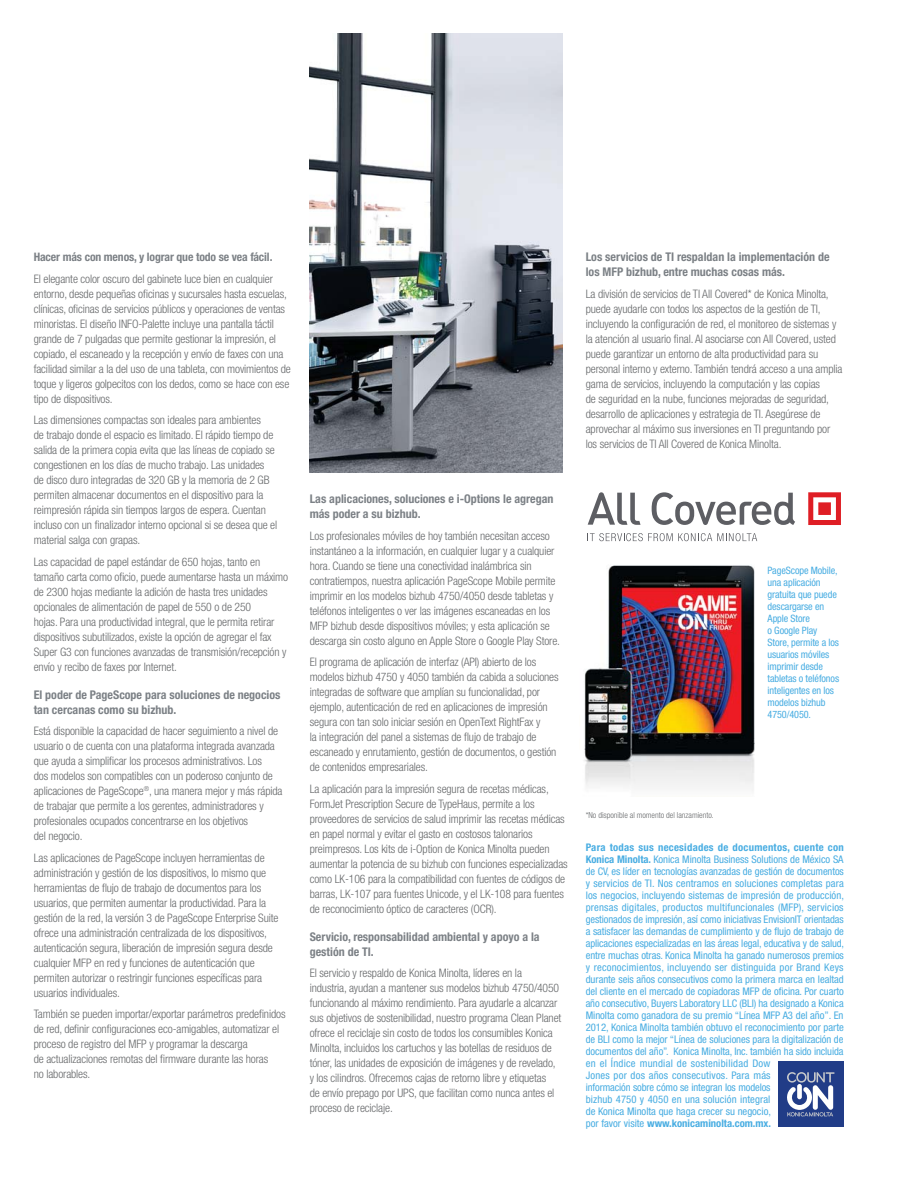
<style>
.page{position:relative;width:918px;height:1188px;background:#fff}
.page>*{position:absolute;margin:0;border:0;box-sizing:border-box;transform-origin:0 0}
.t1{font:700 condensed 12px/15px "Helvetica Neue LT Std";color:#7c8186}
.t2{font:300 condensed 11.7px/15px "Helvetica Neue LT Std";letter-spacing:-.01em;color:#67696b}
.t3{font:700 condensed 11.7px "Helvetica Neue LT Std";letter-spacing:-.01em;color:#7c8186}
.t4{font:condensed 10.5px/12px "Helvetica Neue LT Std";letter-spacing:-.005em;color:#48ade2}
.t5{font:condensed 10.2px/12px "Helvetica Neue LT Std";letter-spacing:-.01em;color:#48ade2}
.t6{font:300 condensed 8.25px "Helvetica Neue LT Std";color:#67696b}
.s1{font-weight:700}
</style>
<div class="page">
<img style="left:584px;top:565px;width:170px;height:226px">
<div style="left:778px;top:1061px;width:66px;height:66px;background:#213c87"></div>
<svg style="left:787px;top:1072px;width:48px;height:44px"></svg>
<img style="left:310px;top:34px;width:252px;height:439px">
<svg style="left:588px;top:492px;width:53px;height:33px"></svg>
<svg style="left:652px;top:492px;width:143px;height:33px"></svg>
<svg style="left:808px;top:492px;width:33px;height:33px"></svg>
<svg style="left:589px;top:533px;width:168px;height:8px"></svg>
<p class="t3" style="left:34px;top:253px;width:240px">Hacer más con menos, y lograr que todo se vea fácil.</p>
<p class="t2" style="left:34px;top:272px;width:259px">El elegante color oscuro del gabinete luce bien en cualquier entorno, desde pequeñas oficinas y sucursales hasta escuelas, clínicas, oficinas de servicios públicos y operaciones de ventas minoristas. El diseño INFO-Palette incluye una pantalla táctil grande de 7 pulgadas que permite gestionar la impresión, el copiado, el escaneado y la recepción y envío de faxes con una facilidad similar a la del uso de una tableta, con movimientos de toque y ligeros golpecitos con los dedos, como se hace con ese tipo de dispositivos.</p>
<p class="t2" style="left:34px;top:414px;width:245px">Las dimensiones compactas son ideales para ambientes<br>de trabajo donde el espacio es limitado. El rápido tiempo de salida de la primera copia evita que las líneas de copiado se congestionen en los días de mucho trabajo. Las unidades de disco duro integradas de 320 GB y la memoria de 2 GB permiten almacenar documentos en el dispositivo para la reimpresión rápida sin tiempos largos de espera. Cuentan incluso con un finalizador interno opcional si se desea que el material salga con grapas.</p>
<p class="t2" style="left:34px;top:555px;width:256px">Las capacidad de papel estándar de 650 hojas, tanto en tamaño carta como oficio, puede aumentarse hasta un máximo de 2300 hojas mediante la adición de hasta tres unidades opcionales de alimentación de papel de 550 o de 250<br>hojas. Para una productividad integral, que le permita retirar dispositivos subutilizados, existe la opción de agregar el fax Super G3 con funciones avanzadas de transmisión/recepción y envío y recibo de faxes por Internet.</p>
<p class="t1" style="left:34px;top:688px;width:248px">El poder de PageScope para soluciones de negocios tan cercanas como su bizhub.</p>
<p class="t2" style="left:34px;top:725px;width:250px">Está disponible la capacidad de hacer seguimiento a nivel de usuario o de cuenta con una plataforma integrada avanzada que ayuda a simplificar los procesos administrativos. Los<br>dos modelos son compatibles con un poderoso conjunto de aplicaciones de PageScope<sup>®</sup>, una manera mejor y más rápida de trabajar que permite a los gerentes, administradores y profesionales ocupados concentrarse en los objetivos<br>del negocio.</p>
<p class="t2" style="left:34px;top:851px;width:246px">Las aplicaciones de PageScope incluyen herramientas de administración y gestión de los dispositivos, lo mismo que herramientas de flujo de trabajo de documentos para los usuarios, que permiten aumentar la productividad. Para la gestión de la red, la versión 3 de PageScope Enterprise Suite ofrece una administración centralizada de los dispositivos, autenticación segura, liberación de impresión segura desde cualquier MFP en red y funciones de autenticación que permiten autorizar o restringir funciones específicas para usuarios individuales.</p>
<p class="t2" style="left:34px;top:1008px;width:253px">También se pueden importar/exportar parámetros predefinidos de red, definir configuraciones eco-amigables, automatizar el proceso de registro del MFP y programar la descarga<br>de actualizaciones remotas del firmware durante las horas<br>no laborables.</p>
<p class="t1" style="left:586px;top:251px;width:245px">Los servicios de TI respaldan la implementación de los MFP bizhub, entre muchas cosas más.</p>
<p class="t2" style="left:586px;top:287px;width:258px">La división de servicios de TI All Covered* de Konica Minolta, puede ayudarle con todos los aspectos de la gestión de TI, incluyendo la configuración de red, el monitoreo de sistemas y la atención al usuario final. Al asociarse con All Covered, usted puede garantizar un entorno de alta productividad para su personal interno y externo. También tendrá acceso a una amplia gama de servicios, incluyendo la computación y las copias<br>de seguridad en la nube, funciones mejoradas de seguridad, desarrollo de aplicaciones y estrategia de TI. Asegúrese de aprovechar al máximo sus inversiones en TI preguntando por los servicios de TI All Covered de Konica Minolta.</p>
<p class="t1" style="left:310px;top:492px;width:245px">Las aplicaciones, soluciones e i-Options le agregan más poder a su bizhub.</p>
<p class="t2" style="left:310px;top:529px;width:252px">Los profesionales móviles de hoy también necesitan acceso instantáneo a la información, en cualquier lugar y a cualquier hora. Cuando se tiene una conectividad inalámbrica sin contratiempos, nuestra aplicación PageScope Mobile permite imprimir en los modelos bizhub 4750/4050 desde tabletas y teléfonos inteligentes o ver las imágenes escaneadas en los MFP bizhub desde dispositivos móviles; y esta aplicación se descarga sin costo alguno en Apple Store o Google Play Store.</p>
<p class="t2" style="left:310px;top:655px;width:250px">El programa de aplicación de interfaz (API) abierto de los modelos bizhub 4750 y 4050 también da cabida a soluciones integradas de software que amplían su funcionalidad, por ejemplo, autenticación de red en aplicaciones de impresión segura con tan solo iniciar sesión en OpenText RightFax y<br>la integración del panel a sistemas de flujo de trabajo de escaneado y enrutamiento, gestión de documentos, o gestión de contenidos empresariales.</p>
<p class="t2" style="left:310px;top:782px;width:260px">La aplicación para la impresión segura de recetas médicas, FormJet Prescription Secure de TypeHaus, permite a los proveedores de servicios de salud imprimir las recetas médicas en papel normal y evitar el gasto en costosos talonarios preimpresos. Los kits de i-Option de Konica Minolta pueden aumentar la potencia de su bizhub con funciones especializadas como LK-106 para la compatibilidad con fuentes de códigos de barras, LK-107 para fuentes Unicode, y el LK-108 para fuentes de reconocimiento óptico de caracteres (OCR).</p>
<p class="t1" style="left:310px;top:930px;width:231px">Servicio, responsabilidad ambiental y apoyo a la gestión de TI.</p>
<p class="t2" style="left:310px;top:967px;width:253px">El servicio y respaldo de Konica Minolta, líderes en la industria, ayudan a mantener sus modelos bizhub 4750/4050 funcionando al máximo rendimiento. Para ayudarle a alcanzar sus objetivos de sostenibilidad, nuestro programa Clean Planet ofrece el reciclaje sin costo de todos los consumibles Konica Minolta, incluidos los cartuchos y las botellas de residuos de tóner, las unidades de exposición de imágenes y de revelado, y los cilindros. Ofrecemos cajas de retorno libre y etiquetas<br>de envío prepago por UPS, que facilitan como nunca antes el proceso de reciclaje.</p>
<p class="t6" style="left:586px;top:812px;width:130px">* No disponible al momento del lanzamiento.</p>
<p class="t5" style="left:768px;top:566px;width:73px">PageScope Mobile, una aplicación gratuita que puede descargarse en<br>Apple Store<br>o Google Play<br>Store, permite a los usuarios móviles imprimir desde tabletas o teléfonos inteligentes en los modelos bizhub<br>4750/4050.</p>
<p class="t4" style="left:586px;top:842px;width:260px"><span class="s1">Para todas sus necesidades de documentos, cuente con Konica Minolta.</span> Konica Minolta Business Solutions de México SA de CV, es líder en tecnologías avanzadas de gestión de documentos y servicios de TI. Nos centramos en soluciones completas para los negocios, incluyendo sistemas de impresión de producción, prensas digitales, productos multifuncionales (MFP), servicios gestionados de impresión, así como iniciativas EnvisionIT orientadas a satisfacer las demandas de cumplimiento y de flujo de trabajo de aplicaciones especializadas en las áreas legal, educativa y de salud, entre muchas otras. Konica Minolta ha ganado numerosos premios y reconocimientos, incluyendo ser distinguida por Brand Keys durante seis años consecutivos como la primera marca en lealtad del cliente en el mercado de copiadoras MFP de oficina. Por cuarto año consecutivo, Buyers Laboratory LLC (BLI) ha designado a Konica Minolta como ganadora de su premio “Línea MFP A3 del año”. En 2012, Konica Minolta también obtuvo el reconocimiento por parte de BLI como la mejor “Línea de soluciones para la digitalización de documentos del año”. Konica Minolta, Inc. también ha sido incluida en el Índice mundial de sostenibilidad Dow<br>Jones por dos años consecutivos. Para más<br>información sobre cómo se integran los modelos<br>bizhub 4750 y 4050 en una solución integral<br>de Konica Minolta que haga crecer su negocio,<br>por favor visite <span class="s1">www.konicaminolta.com.mx.</span></p>
</div>
